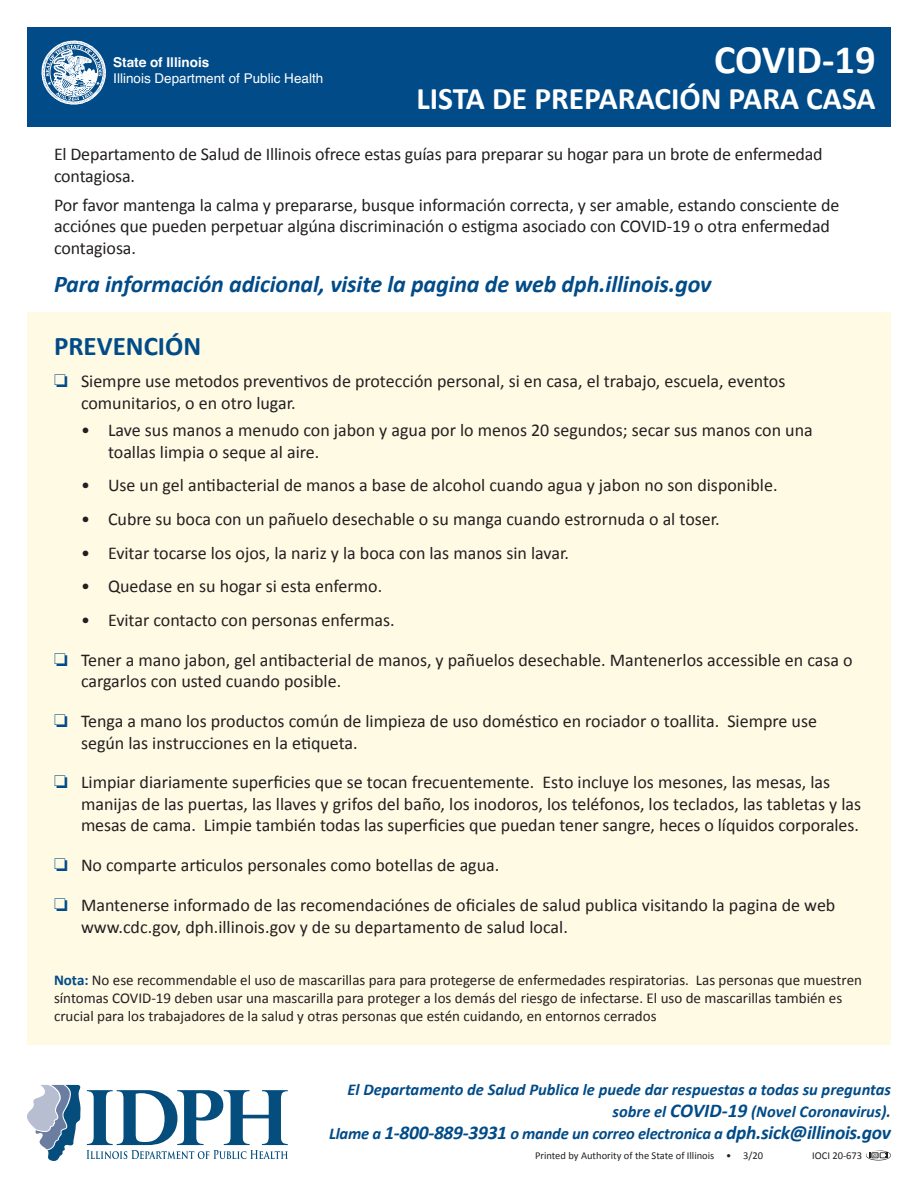
<style>
.page{position:relative;width:918px;height:1188px;background:#fff}
.page>*{position:absolute;margin:0;border:0;box-sizing:border-box;transform-origin:0 0}
.t1{font:700 40.5px "Calibri";color:#fff}
.t2{font:700 31.5px "Calibri";color:#fff}
.t3{font:700 27px "Calibri";color:#004b88}
.t4{font:italic 700 24px "Calibri";letter-spacing:-.005em;color:#004b88}
.t5{font:italic 700 19.5px "Calibri";letter-spacing:-.015em;color:#004b88}
.t6{font:18px/21.6px "Calibri";color:#231f20}
.t7{font:italic 700 16.5px/21.9px "Calibri";color:#004b88;text-align:right}
.t8{font:15px/18px "Calibri";color:#231f20}
.t9{font:13.5px/16.2px "Helvetica";color:#fff}
.t10{font:10.5px "Calibri";color:#231f20}
.s1{font-weight:700}
.s2{color:#004b88}
.s3{font-weight:700;color:#004b88}
.s4{font-size:19.5px}
.s5{font-size:16.5px}
</style>
<div class="page">
<div style="left:27px;top:312px;width:864px;height:732px;background:#fefae4"></div>
<div style="left:27px;top:27px;width:864px;height:100px;background:#004b88"></div>
<svg style="left:42px;top:41px;width:64px;height:63px"></svg>
<svg style="left:87px;top:1090px;width:201px;height:69px"></svg>
<svg style="left:27px;top:1085px;width:54px;height:76px"></svg>
<svg style="left:866px;top:1151px;width:25px;height:10px"></svg>
<p class="t9" style="left:113px;top:55px;width:212px"><span class="s1">State of Illinois<br></span>Illinois Department of Public Health</p>
<p class="t1" style="left:714px;top:35px;width:163px">COVID‐19</p>
<p class="t2" style="left:416px;top:79px;width:461px">LISTA DE PREPARACIÓN PARA CASA</p>
<p class="t6" style="left:54px;top:143px;width:770px">El Departamento de Salud de Illinois ofrece estas guías para preparar su hogar para un brote de enfermedad contagiosa.</p>
<p class="t6" style="left:54px;top:194px;width:787px">Por favor mantenga la calma y prepararse, busque información correcta, y ser amable, estando consciente de acciónes que pueden perpetuar algúna discriminación o estigma asociado con COVID‐19 o otra enfermedad contagiosa.</p>
<p class="t4" style="left:54px;top:269px;width:659px">Para información adicional, visite la pagina de web dph.illinois.gov</p>
<p class="t3" style="left:54px;top:329px;width:149px">PREVENCIÓN</p>
<p class="t6" style="left:81px;top:370px;width:706px;text-indent:-27px"><span class="s2">❏</span> Siempre use metodos preventivos de protección personal, si en casa, el trabajo, escuela, eventos comunitarios, o en otro lugar.</p>
<p class="t6" style="left:108px;top:419px;width:706px;text-indent:-27px">• Lave sus manos a menudo con jabon y agua por lo menos 20 segundos; secar sus manos con una toallas limpia o seque al aire.</p>
<p class="t6" style="left:81px;top:474px;width:698px">• Use un gel antibacterial de manos a base de alcohol cuando agua y jabon no son disponible.</p>
<p class="t6" style="left:81px;top:508px;width:640px">• Cubre su boca con un pañuelo desechable o su manga cuando estrornuda o al toser.</p>
<p class="t6" style="left:81px;top:542px;width:490px">• Evitar tocarse los ojos, la nariz y la boca con las manos sin lavar.</p>
<p class="t6" style="left:81px;top:575px;width:303px">• Quedase en su hogar si esta enfermo.</p>
<p class="t6" style="left:81px;top:609px;width:315px">• Evitar contacto con personas enfermas.</p>
<p class="t6" style="left:81px;top:649px;width:773px;text-indent:-27px"><span class="s2">❏</span> Tener a mano jabon, gel antibacterial de manos, y pañuelos desechable. Mantenerlos accessible en casa o cargarlos con usted cuando posible.</p>
<p class="t6" style="left:81px;top:710px;width:738px;text-indent:-27px"><span class="s2">❏</span> Tenga a mano los productos común de limpieza de uso doméstico en rociador o toallita. Siempre use según las instrucciones en la etiqueta.</p>
<p class="t6" style="left:81px;top:771px;width:782px;text-indent:-27px"><span class="s2">❏</span> Limpiar diariamente superficies que se tocan frecuentemente. Esto incluye los mesones, las mesas, las manijas de las puertas, las llaves y grifos del baño, los inodoros, los teléfonos, los teclados, las tabletas y las mesas de cama. Limpie también todas las superficies que puedan tener sangre, heces o líquidos corporales.</p>
<p class="t6" style="left:54px;top:854px;width:447px"><span class="s2">❏</span> No comparte articulos personales como botellas de agua.</p>
<p class="t6" style="left:81px;top:894px;width:756px;text-indent:-27px"><span class="s2">❏</span> Mantenerse informado de las recomendaciónes de oficiales de salud publica visitando la pagina de web www.cdc.gov, dph.illinois.gov y de su departamento de salud local.</p>
<p class="t8" style="left:54px;top:971px;width:810px"><span class="s3">Nota:</span> No ese recommendable el uso de mascarillas para para protegerse de enfermedades respiratorias. Las personas que muestren síntomas COVID‐19 deben usar una mascarilla para proteger a los demás del riesgo de infectarse. El uso de mascarillas también es crucial para los trabajadores de la salud y otras personas que estén cuidando, en entornos cerrados</p>
<p class="t7" style="left:348px;top:1079px;width:545px">El Departamento de Salud Publica le puede dar respuestas a todas su preguntas sobre el <span class="s4">COVID‐19</span> (Novel Coronavirus).</p>
<p class="t5" style="left:329px;top:1121px;width:563px"><span class="s5">Llame a</span> 1‐800‐889‐3931 <span class="s5">o mande un correo electronica a</span> dph.sick@illinois.gov</p>
<p class="t10" style="left:535px;top:1149px;width:230px">Printed by Authority of the State of Illinois • 3/20</p>
<p class="t10" style="left:812px;top:1149px;width:52px">IOCI 20‐673</p>
</div>
